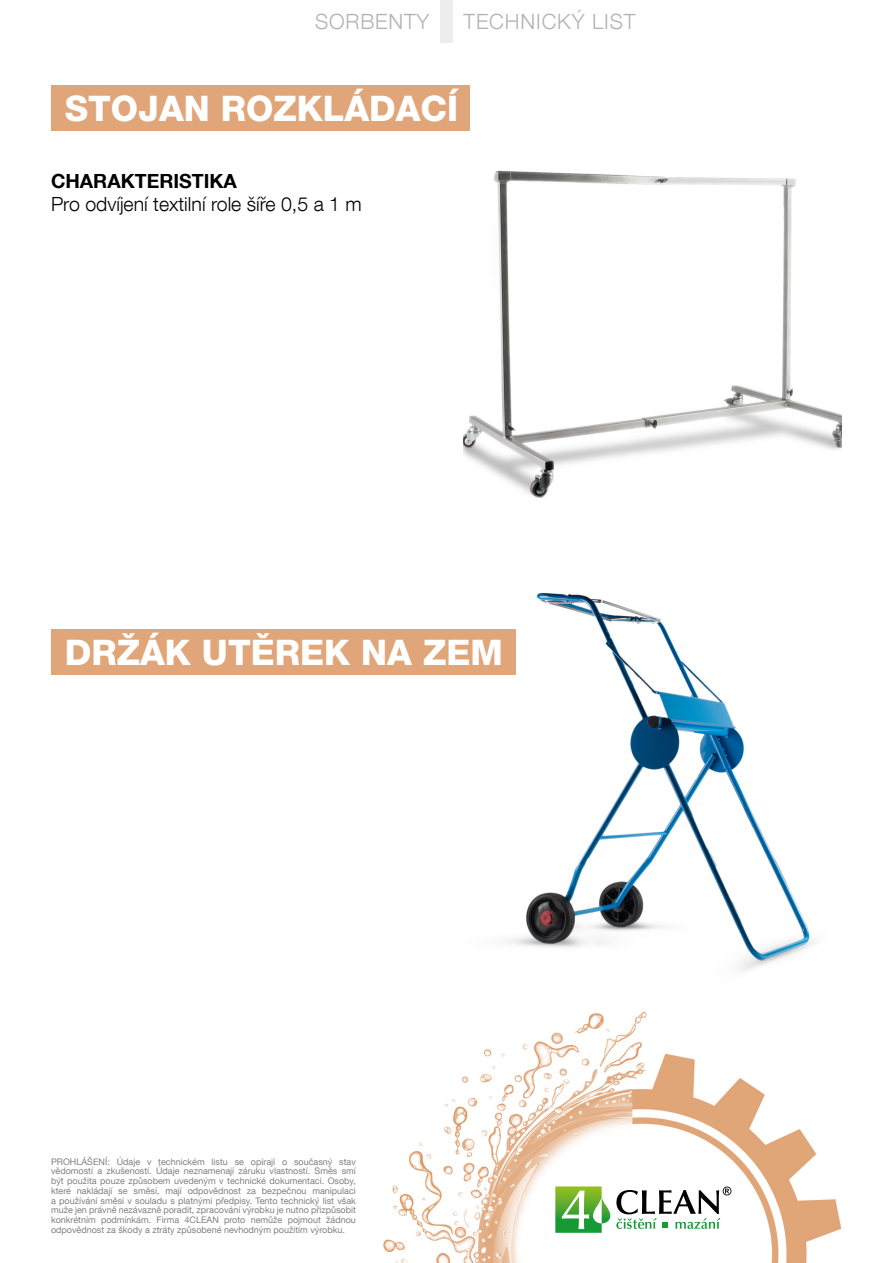
<style>
.page{position:relative;width:893px;height:1263px;background:#fff}
.page>*{position:absolute;margin:0;border:0;box-sizing:border-box;transform-origin:0 0}
.t1{font:800 35.1px "Helvetica Neue LT Com";color:#fff}
.t2{font:300 21px "Helvetica Neue LT Com";letter-spacing:.04em;color:#b3b2b2}
.t3{font:300 19.5px "Helvetica Neue LT Com";color:#000}
.t4{font:700 19.5px "Helvetica Neue LT Com";color:#000}
.t5{font:9px/9.8px "Helvetica Neue LT Com";color:#808080;text-align:justify}
</style>
<div class="page">
<img style="left:383px;top:1012px;width:459px;height:251px">
<img style="left:508px;top:592px;width:306px;height:379px">
<img style="left:463px;top:170px;width:379px;height:328px">
<div style="left:51px;top:85px;width:419px;height:46px;background:#e0a578"></div>
<div style="left:51px;top:629px;width:465px;height:46px;background:#e0a578"></div>
<div style="left:555px;top:1186px;width:176px;height:47px;background:#fff"></div>
<svg style="left:555px;top:1186px;width:55px;height:47px"></svg>
<svg style="left:616px;top:1186px;width:115px;height:43px"></svg>
<div style="left:440px;top:0;width:13px;height:43px;background:#ededed"></div>
<h2 class="t2" style="left:315px;top:8px;width:116px">SORBENTY</h2>
<h2 class="t2" style="left:463px;top:8px;width:173px">TECHNICKÝ LIST</h2>
<h1 class="t1" style="left:65px;top:87px;width:395px">STOJAN ROZKLÁDACÍ</h1>
<h3 class="t4" style="left:51px;top:168px;width:187px">CHARAKTERISTIKA</h3>
<h3 class="t3" style="left:51px;top:192px;width:312px">Pro odvíjení textilní role šíře 0,5 a 1 m</h3>
<h1 class="t1" style="left:65px;top:631px;width:440px">DRŽÁK UTĚREK NA ZEM</h1>
<p class="t5" style="left:51px;top:1156px;width:306px">PROHLÁŠENÍ: Údaje v technickém listu se opírají o současný stav vědomostí a zkušeností. Údaje neznamenají záruku vlastností. Směs smí být použita pouze způsobem uvedeným v technické dokumentaci. Osoby, které nakládají se směsí, mají odpovědnost za bezpečnou manipulaci a používání směsi v souladu s platnými předpisy. Tento technický list však muže jen právně nezávazně poradit, zpracování výrobku je nutno přizpůsobit konkrétním podmínkám. Firma 4CLEAN proto nemůže pojmout žádnou odpovědnost za škody a ztráty způsobené nevhodným použitím výrobku.</p>
</div>
